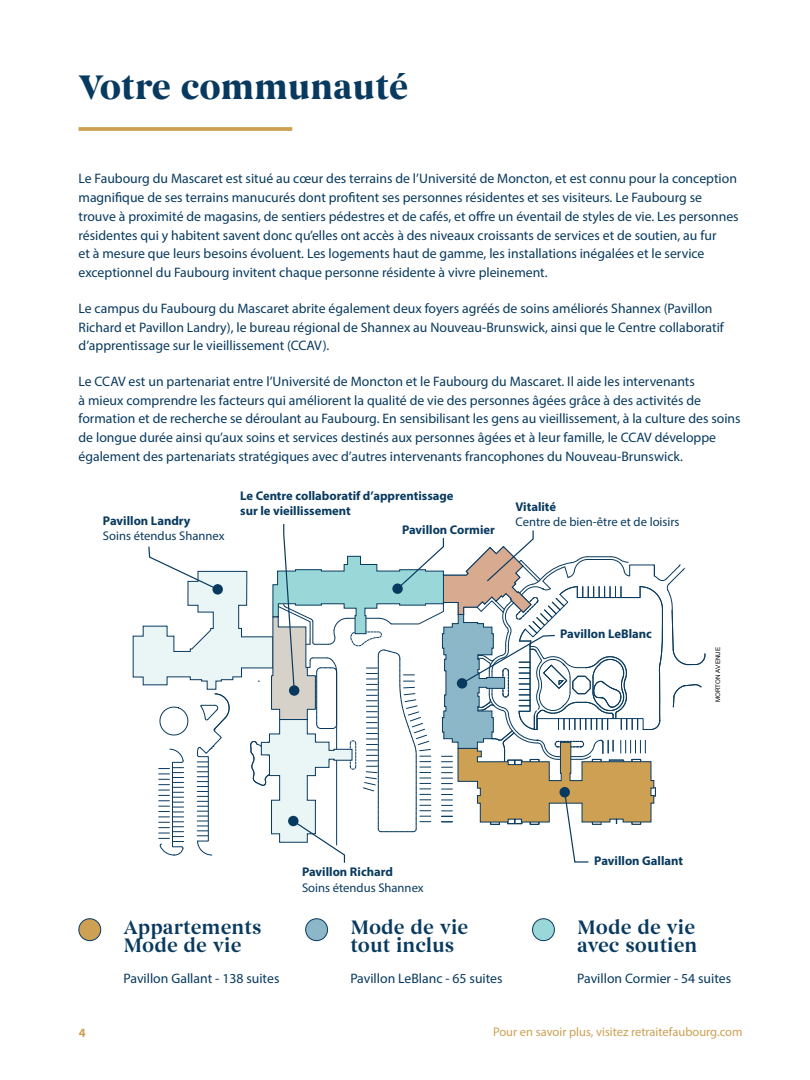
<style>
.page{position:relative;width:810px;height:1080px;background:#fff}
.page>*{position:absolute;margin:0;border:0;box-sizing:border-box;transform-origin:0 0}
.t1{font:700 35px "Begum";color:#083a5f}
.t2{font:600 20px/18.8px "Begum";color:#083a5f}
.t3{font:13.75px/18.8px "Myriad Pro";color:#083a5f}
.t4{font:700 12.62px/15.1px "Myriad Pro";color:#083a5f}
.t5{font:12.62px "Myriad Pro";color:#083a5f}
.t6{font:12.5px "Myriad Pro";color:#cda054}
.t7{font:700 12.5px "Myriad Pro";color:#cda054}
.t8{font:6.25px "Arial";color:#040503}
</style>
<div class="page">
<hr style="left:79px;top:127px;width:213px;height:4px;background:#d0a55e">
<svg style="left:133px;top:524px;width:573px;height:339px"></svg>
<div style="left:79px;top:919px;width:22px;height:22px;background:#cda054;border-radius:50%"></div>
<div style="left:79px;top:918px;width:22px;height:23px;border:1px solid #083a5f;border-radius:50%"></div>
<div style="left:533px;top:919px;width:21px;height:22px;background:#9ad7d8;border-radius:50%"></div>
<div style="left:532px;top:918px;width:23px;height:23px;border:1px solid #083a5f;border-radius:50%"></div>
<div style="left:306px;top:919px;width:22px;height:22px;background:#8bb7c8;border-radius:50%"></div>
<div style="left:305px;top:918px;width:23px;height:23px;border:1px solid #083a5f;border-radius:50%"></div>
<h1 class="t1" style="left:79px;top:66px;width:331px">Votre communauté</h1>
<p class="t3" style="left:79px;top:169px;width:662px">Le Faubourg du Mascaret est situé au cœur des terrains de l’Université de Moncton, et est connu pour la conception magnifique de ses terrains manucurés dont profitent ses personnes résidentes et ses visiteurs. Le Faubourg se trouve à proximité de magasins, de sentiers pédestres et de cafés, et offre un éventail de styles de vie. Les personnes résidentes qui y habitent savent donc qu’elles ont accès à des niveaux croissants de services et de soutien, au fur<br>et à mesure que leurs besoins évoluent. Les logements haut de gamme, les installations inégalées et le service exceptionnel du Faubourg invitent chaque personne résidente à vivre pleinement.</p>
<p class="t3" style="left:79px;top:299px;width:647px">Le campus du Faubourg du Mascaret abrite également deux foyers agréés de soins améliorés Shannex (Pavillon<br>Richard et Pavillon Landry), le bureau régional de Shannex au Nouveau-Brunswick, ainsi que le Centre collaboratif d’apprentissage sur le vieillissement (CCAV).</p>
<p class="t3" style="left:79px;top:372px;width:664px">Le CCAV est un partenariat entre l’Université de Moncton et le Faubourg du Mascaret. Il aide les intervenants<br>à mieux comprendre les facteurs qui améliorent la qualité de vie des personnes âgées grâce à des activités de formation et de recherche se déroulant au Faubourg. En sensibilisant les gens au vieillissement, à la culture des soins de longue durée ainsi qu’aux soins et services destinés aux personnes âgées et à leur famille, le CCAV développe également des partenariats stratégiques avec d’autres intervenants francophones du Nouveau-Brunswick.</p>
<p class="t4" style="left:103px;top:513px;width:89px">Pavillon Landry</p>
<p class="t5" style="left:103px;top:528px;width:123px">Soins étendus Shannex</p>
<p class="t4" style="left:240px;top:488px;width:215px">Le Centre collaboratif d’apprentissage sur le vieillissement</p>
<p class="t4" style="left:402px;top:522px;width:95px">Pavillon Cormier</p>
<p class="t4" style="left:516px;top:499px;width:42px">Vitalité</p>
<p class="t5" style="left:516px;top:514px;width:166px">Centre de bien-être et de loisirs</p>
<p class="t4" style="left:560px;top:626px;width:93px">Pavillon LeBlanc</p>
<p class="t8" style="left:714px;top:702px;width:57px;rotate:-90deg">MORTON AVENUE</p>
<h2 class="t2" style="left:124px;top:918px;width:140px">Appartements<br>Mode de vie</h2>
<p class="t3" style="left:124px;top:968px;width:157px">Pavillon Gallant - 138 suites</p>
<p class="t4" style="left:302px;top:864px;width:92px">Pavillon Richard</p>
<p class="t5" style="left:302px;top:880px;width:123px">Soins étendus Shannex</p>
<h2 class="t2" style="left:350px;top:918px;width:120px">Mode de vie tout inclus</h2>
<p class="t3" style="left:350px;top:968px;width:154px">Pavillon LeBlanc - 65 suites</p>
<p class="t4" style="left:594px;top:853px;width:90px">Pavillon Gallant</p>
<h2 class="t2" style="left:577px;top:918px;width:122px">Mode de vie avec soutien</h2>
<p class="t3" style="left:577px;top:968px;width:155px">Pavillon Cormier - 54 suites</p>
<p class="t7" style="left:79px;top:1025px;width:8px">4</p>
<p class="t6" style="left:493px;top:1024px;width:251px">Pour en savoir plus, visitez retraitefaubourg.com</p>
</div>
